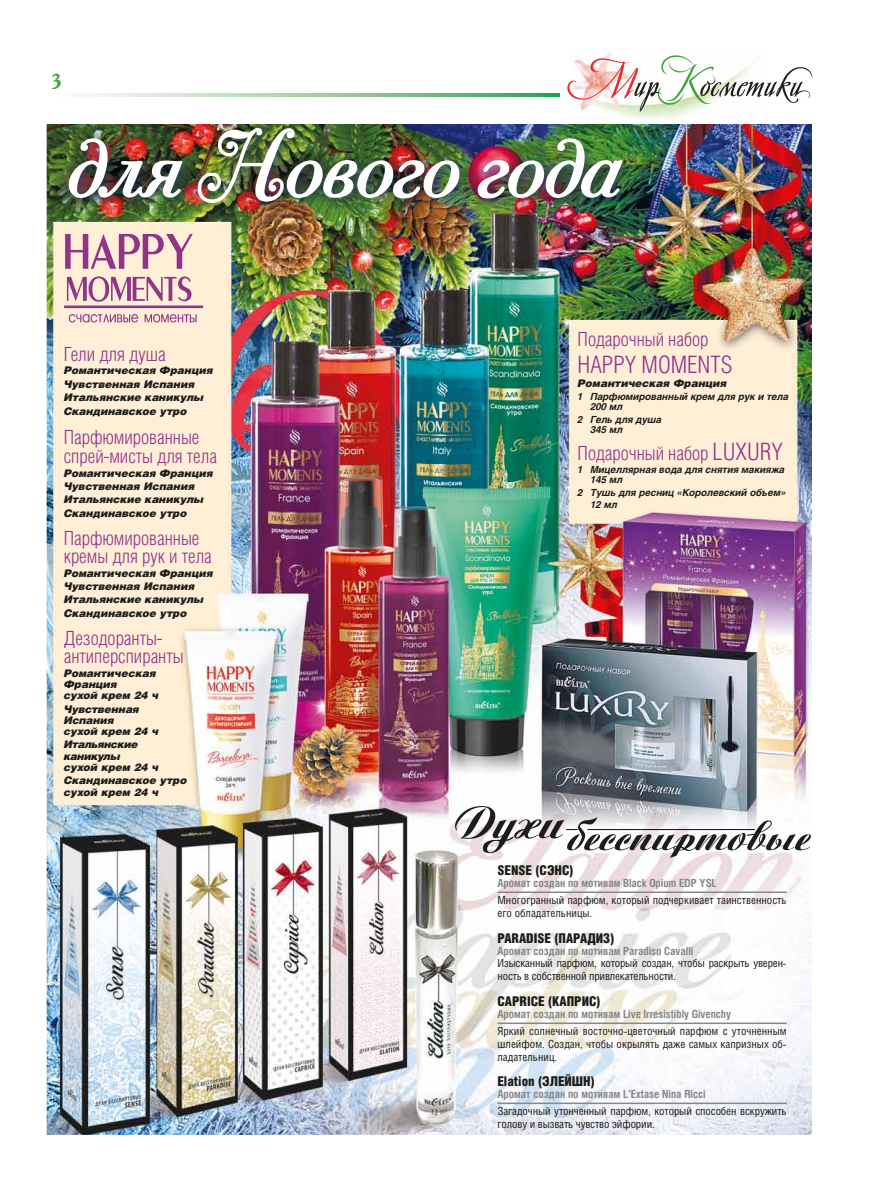
<style>
.page{position:relative;width:893px;height:1191px;background:#fff}
.page>*{position:absolute;margin:0;border:0;box-sizing:border-box;transform-origin:0 0}
.t1{font:79.5px "Bodoni Sev Swash C";color:#fff}
.t2{font:300 24px "Helios Cond";color:#90348a}
.t3{font:700 21.75px "Academy C";color:#3da636}
.t4{font:300 19.5px/18.8px "Helios Cond";color:#90348a}
.t5{font:900 13.5px "Helios Cond";color:#1d1d1b}
.t6{font:11.25px/12.8px "Helios Cond";letter-spacing:-.01em;color:#1d1d1b}
.t7{font:700 11.25px "Helios Cond";color:#878787}
.t8{font:italic 900 10.5px/13.4px "Helios";color:#1d1d1b}
.t9{font:italic 900 10.5px/11.2px "Helios";letter-spacing:-.03em;color:#1d1d1b}
.t10{font:italic 700 9.75px/10.5px "Helios";color:#1d1d1b}
.s1{font-size:24px}
</style>
<div class="page">
<svg style="left:77px;top:94px;width:483px;height:2px"></svg>
<svg style="left:567px;top:55px;width:246px;height:53px"></svg>
<img style="left:46px;top:108px;width:766px;height:1027px">
<h3 class="t3" style="left:51px;top:67px;width:12px">3</h3>
<h1 class="t1" style="left:68px;top:111px;width:553px">для Нового года</h1>
<h3 class="t4" style="left:64px;top:345px;width:103px">Гели для душа</h3>
<p class="t8" style="left:64px;top:363px;width:151px">Романтическая Франция<br>Чувственная Испания<br>Итальянские каникулы<br>Скандинавское утро</p>
<h3 class="t4" style="left:64px;top:428px;width:155px">Парфюмированные спрей-мисты для тела</h3>
<p class="t8" style="left:64px;top:466px;width:151px">Романтическая Франция<br>Чувственная Испания<br>Итальянские каникулы<br>Скандинавское утро</p>
<h3 class="t4" style="left:64px;top:528px;width:150px">Парфюмированные кремы для рук и тела</h3>
<p class="t8" style="left:64px;top:566px;width:151px">Романтическая Франция<br>Чувственная Испания<br>Итальянские каникулы<br>Скандинавское утро</p>
<h3 class="t4" style="left:64px;top:628px;width:121px">Дезодоранты&shy;антиперспиранты</h3>
<p class="t8" style="left:64px;top:667px;width:96px;line-height:11.2px">Романтическая<br>Франция<br>сухой крем 24 ч</p>
<p class="t8" style="left:64px;top:702px;width:96px;line-height:11.2px">Чувственная<br>Испания<br>сухой крем 24 ч</p>
<p class="t9" style="left:64px;top:738px;width:96px">Итальянские каникулы<br>сухой крем 24 ч</p>
<p class="t8" style="left:64px;top:774px;width:125px;line-height:11.2px">Скандинавское утро сухой крем 24 ч</p>
<h3 class="t4" style="left:578px;top:329px;width:132px">Подарочный набор</h3>
<h2 class="t2" style="left:578px;top:351px;width:156px">HAPPY MOMENTS</h2>
<p class="t8" style="left:578px;top:376px;width:151px">Романтическая Франция</p>
<p class="t10" style="left:590px;top:391px;width:200px;text-indent:-13px">1 Парфюмированный крем для рук и тела<br>200 мл</p>
<p class="t10" style="left:590px;top:414px;width:73px;text-indent:-13px">2 Гель для душа<br>345 мл</p>
<h3 class="t4" style="left:578px;top:444px;width:207px">Подарочный набор <span class="s1">LUXURY</span></h3>
<p class="t10" style="left:590px;top:464px;width:196px;text-indent:-13px">1 Мицеллярная вода для снятия макияжа<br>145 мл</p>
<p class="t10" style="left:590px;top:486px;width:197px;line-height:12px;text-indent:-13px">2 Тушь для ресниц «Королевский объем»<br>12 мл</p>
<p class="t5" style="left:497px;top:862px;width:78px">SENSE (СЭНС)</p>
<p class="t7" style="left:497px;top:876px;width:221px">аромат создан по мотивам Black Opium EDP YSL</p>
<p class="t6" style="left:497px;top:893px;width:291px">Многогранный парфюм, который подчеркивает таинственность его обладательницы.</p>
<p class="t5" style="left:497px;top:930px;width:119px">PARADISE (ПАРАДИЗ)</p>
<p class="t7" style="left:497px;top:943px;width:197px">аромат создан по мотивам Paradiso Cavalli</p>
<p class="t6" style="left:497px;top:956px;width:291px">Изысканный парфюм, который создан, чтобы раскрыть уверен&shy;ность в собственной привлекательности.</p>
<p class="t5" style="left:497px;top:993px;width:105px">CAPRICE (КАПРИС)</p>
<p class="t7" style="left:497px;top:1007px;width:235px">аромат создан по мотивам Live Irresistibly Givenchy</p>
<p class="t6" style="left:497px;top:1024px;width:291px;text-align:justify">Яркий солнечный восточно-цветочный парфюм с уточненным шлейфом. Создан, чтобы окрылять даже самых капризных об&shy;ладательниц.</p>
<p class="t5" style="left:497px;top:1073px;width:99px">Elation (ЭЛЕЙШН)</p>
<p class="t7" style="left:497px;top:1087px;width:209px">Аромат создан по мотивам L’Extase Nina Ricci</p>
<p class="t6" style="left:497px;top:1104px;width:291px">Загадочный утонченный парфюм, который способен вскружить голову и вызвать чувство эйфории.</p>
</div>
